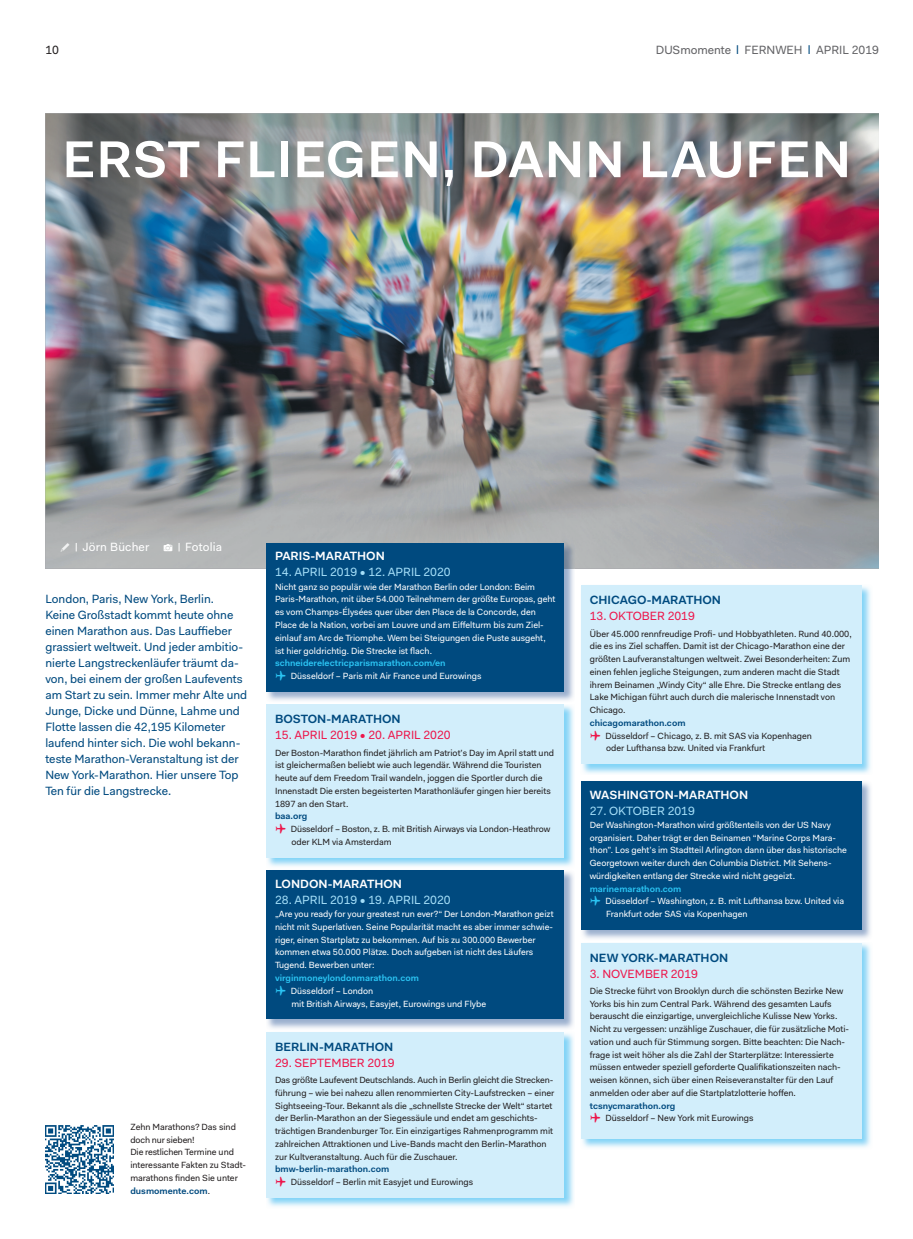
<style>
.page{position:relative;width:913px;height:1239px;background:#fff}
.page>*{position:absolute;margin:0;border:0;box-sizing:border-box;transform-origin:0 0}
.t1{font:600 52px "DUS Fakt Pro";letter-spacing:.015em;color:#fff}
.t2{font:12px/16px "DUS Fakt Pro";color:#004a7f}
.t3{font:12px "DUS Fakt Pro";color:#ed164b}
.t4{font:12px "DUS Fakt Pro";color:#a4def8}
.t5{font:600 12px "DUS Fakt Pro";color:#004a7f}
.t6{font:600 12px "DUS Fakt Pro";color:#fff}
.t7{font:12px "DUS Fakt Pro";color:#636366}
.t8{font:12px "DUS Fakt Pro";letter-spacing:.015em;color:#fff}
.t9{font:12px "DUS Fakt Pro";color:#231f20}
.t10{font:9px/12.8px "DUS Fakt Pro";color:#231f20}
.t11{font:9px/12.8px "DUS Fakt Pro";color:#fff}
.t12{font:600 9px/12.8px "DUS Fakt Pro";color:#2bc4f3}
.t13{font:600 9px "DUS Fakt Pro";color:#004a7f}
.s1{color:#004a7f}
.s2{font-family:"DUS Pict Two"}
.s3{font-weight:600;color:#004a7f}
.s4{font-weight:600;color:#2bc4f3}
.s5{font-family:"DUS Pict One";font-size:12px;color:#2bc4f3}
.s6{font-family:"DUS Pict One";font-size:12px;color:#ed164b}
.s7{font-family:"DUS Pict One";font-weight:400;font-size:12px}
.s8{font-weight:400;color:#fff}
</style>
<div class="page">
<img style="left:45px;top:113px;width:834px;height:455px">
<img style="left:266px;top:542px;width:309px;height:159px">
<div style="left:266px;top:543px;width:298px;height:149px;background:#004a7f"></div>
<img style="left:267px;top:871px;width:307px;height:336px">
<div style="left:266px;top:870px;width:298px;height:149px;background:#004a7f"></div>
<img style="left:581px;top:782px;width:290px;height:366px">
<div style="left:581px;top:781px;width:281px;height:149px;background:#004a7f"></div>
<img style="left:582px;top:586px;width:289px;height:188px">
<div style="left:581px;top:585px;width:281px;height:179px;background:#d2eefb"></div>
<img style="left:266px;top:705px;width:308px;height:162px">
<div style="left:266px;top:704px;width:298px;height:153px;background:#d2eefb"></div>
<div style="left:266px;top:1032px;width:298px;height:166px;background:#d2eefb"></div>
<div style="left:581px;top:943px;width:281px;height:195px;background:#d2eefb"></div>
<img style="left:45px;top:1125px;width:68px;height:68px">
<h2 class="t9" style="left:45px;top:42px;width:15px">10</h2>
<h2 class="t7" style="left:656px;top:42px;width:225px">DUSmomente <span class="s1">l</span> FERNWEH <span class="s1">l</span> APRIL 2019</h2>
<h1 class="t1" style="left:62px;top:125px;width:790px">ERST FLIEGEN, DANN LAUFEN</h1>
<h2 class="t8" style="left:65px;top:539px;width:86px"><span class="s2">t</span> Jörn Bücher</h2>
<h2 class="t8" style="left:168px;top:539px;width:56px"><span class="s2">v</span> Fotolia</h2>
<p class="t2" style="left:45px;top:591px;width:203px">London, Paris, New York, Berlin.<br>Keine Großstadt kommt heute ohne einen Marathon aus. Das Lauffieber grassiert weltweit. Und jeder ambitio&shy;nierte Langstreckenläufer träumt da&shy;von, bei einem der großen Laufevents am Start zu sein. Immer mehr Alte und Junge, Dicke und Dünne, Lahme und Flotte lassen die 42,195 Kilometer laufend hinter sich. Die wohl bekann&shy;teste Marathon-Veranstaltung ist der New York-Marathon. Hier unsere Top Ten für die Langstrecke.</p>
<p class="t10" style="left:130px;top:1120px;width:117px">Zehn Marathons? Das sind doch nur sieben!<br>Die restlichen Termine und interessante Fakten zu Stadt&shy;marathons finden Sie unter <span class="s3">dusmomente.com</span>.</p>
<h2 class="t6" style="left:275px;top:548px;width:111px">PARIS-MARATHON</h2>
<h2 class="t4" style="left:275px;top:564px;width:177px">14. APRIL 2019 • 12. APRIL 2020</h2>
<p class="t11" style="left:275px;top:580px;width:282px">Nicht ganz so populär wie der Marathon Berlin oder London: Beim Paris-Marathon, mit über 54.000 Teilnehmern der größte Europas, geht es vom Champs-Élysées quer über den Place de la Concorde, den Place de la Nation, vorbei am Louvre und am Eiffelturm bis zum Ziel&shy;einlauf am Arc de Triomphe. Wem bei Steigungen die Puste ausgeht, ist hier goldrichtig. Die Strecke ist flach.</p>
<p class="t11" style="left:281px;top:657px;width:202px;text-indent:-6px"><span class="s4">schneiderelectricparismarathon.com/en<br></span><span class="s5">C</span> Düsseldorf – Paris mit Air France und Eurowings</p>
<h2 class="t5" style="left:275px;top:711px;width:127px">BOSTON-MARATHON</h2>
<h2 class="t3" style="left:275px;top:727px;width:177px">15. APRIL 2019 • 20. APRIL 2020</h2>
<p class="t10" style="left:275px;top:746px;width:280px">Der Boston-Marathon findet jährlich am Patriot’s Day im April statt und ist gleichermaßen beliebt wie auch legendär. Während die Touristen heute auf dem Freedom Trail wandeln, joggen die Sportler durch die Innenstadt Die ersten begeisterten Marathonläufer gingen hier bereits 1897 an den Start.</p>
<p class="t13" style="left:275px;top:810px;width:34px">baa.org</p>
<p class="t10" style="left:281px;top:822px;width:271px"><span class="s6">C</span> Düsseldorf – Boston, z. B. mit British Airways via London-Heathrow</p>
<p class="t10" style="left:291px;top:835px;width:102px">oder KLM via Amsterdam</p>
<h2 class="t6" style="left:275px;top:876px;width:129px">LONDON-MARATHON</h2>
<h2 class="t4" style="left:275px;top:892px;width:177px">28. APRIL 2019 • 19. APRIL 2020</h2>
<p class="t11" style="left:275px;top:907px;width:280px">„Are you ready for your greatest run ever?“ Der London-Marathon geizt nicht mit Superlativen. Seine Popularität macht es aber immer schwie&shy;riger, einen Startplatz zu bekommen. Auf bis zu 300.000 Bewerber kommen etwa 50.000 Plätze. Doch aufgeben ist nicht des Läufers Tugend. Bewerben unter:</p>
<p class="t12" style="left:281px;top:971px;width:140px;text-indent:-6px">virginmoneylondonmarathon.com<br><span class="s7">C</span> <span class="s8">Düsseldorf – London</span></p>
<p class="t11" style="left:291px;top:997px;width:196px">mit British Airways, Easyjet, Eurowings und Flybe</p>
<h2 class="t5" style="left:275px;top:1039px;width:120px">BERLIN-MARATHON</h2>
<h2 class="t3" style="left:275px;top:1055px;width:121px">29. SEPTEMBER 2019</h2>
<p class="t10" style="left:275px;top:1073px;width:281px">Das größte Laufevent Deutschlands. Auch in Berlin gleicht die Strecken&shy;führung – wie bei nahezu allen renommierten City-Laufstrecken – einer Sightseeing-Tour. Bekannt als die „schnellste Strecke der Welt“ startet der Berlin-Marathon an der Siegessäule und endet am geschichts&shy;trächtigen Brandenburger Tor. Ein einzigartiges Rahmenprogramm mit zahlreichen Attraktionen und Live-Bands macht den Berlin-Marathon zur Kultveranstaltung. Auch für die Zuschauer.</p>
<p class="t10" style="left:281px;top:1163px;width:194px;text-indent:-6px"><span class="s3">bmw-berlin-marathon.com<br></span><span class="s6">C</span> Düsseldorf – Berlin mit Easyjet und Eurowings</p>
<h2 class="t5" style="left:590px;top:592px;width:133px">CHICAGO-MARATHON</h2>
<h2 class="t3" style="left:590px;top:608px;width:107px">13. OKTOBER 2019</h2>
<p class="t10" style="left:590px;top:627px;width:263px">Über 45.000 rennfreudige Profi- und Hobbyathleten. Rund 40.000, die es ins Ziel schaffen. Damit ist der Chicago-Marathon eine der größten Laufveranstaltungen weltweit. Zwei Besonderheiten: Zum einen fehlen jegliche Steigungen, zum anderen macht die Stadt ihrem Beinamen „Windy City“ alle Ehre. Die Strecke entlang des Lake Michigan führt auch durch die malerische Innenstadt von Chicago.</p>
<p class="t13" style="left:590px;top:717px;width:97px">chicagomarathon.com</p>
<p class="t10" style="left:595px;top:729px;width:218px"><span class="s6">C</span> Düsseldorf – Chicago, z. B. mit SAS via Kopenhagen</p>
<p class="t10" style="left:606px;top:742px;width:161px">oder Lufthansa bzw. United via Frankfurt</p>
<h2 class="t6" style="left:590px;top:786px;width:160px">WASHINGTON-MARATHON</h2>
<h2 class="t4" style="left:590px;top:803px;width:107px">27. OKTOBER 2019</h2>
<p class="t11" style="left:590px;top:818px;width:259px">Der Washington-Marathon wird größtenteils von der US Navy organisiert. Daher trägt er den Beinamen “Marine Corps Mara&shy;thon”. Los geht’s im Stadtteil Arlington dann über das historische Georgetown weiter durch den Columbia District. Mit Sehens&shy;würdigkeiten entlang der Strecke wird nicht gegeizt.</p>
<p class="t12" style="left:590px;top:882px;width:93px">marinemarathon.com</p>
<p class="t11" style="left:595px;top:895px;width:250px"><span class="s5">C</span> Düsseldorf – Washington, z. B. mit Lufthansa bzw. United via</p>
<p class="t11" style="left:606px;top:907px;width:143px">Frankfurt oder SAS via Kopenhagen</p>
<h2 class="t5" style="left:590px;top:949px;width:140px">NEW YORK-MARATHON</h2>
<h2 class="t3" style="left:590px;top:965px;width:110px">3. NOVEMBER 2019</h2>
<p class="t10" style="left:590px;top:984px;width:261px">Die Strecke führt von Brooklyn durch die schönsten Bezirke New Yorks bis hin zum Central Park. Während des gesamten Laufs berauscht die einzigartige, unvergleichliche Kulisse New Yorks.<br>Nicht zu vergessen: unzählige Zuschauer, die für zusätzliche Moti&shy;vation und auch für Stimmung sorgen. Bitte beachten: Die Nach&shy;frage ist weit höher als die Zahl der Starterplätze: Interessierte müssen entweder speziell geforderte Qualifikationszeiten nach&shy;weisen können, sich über einen Reiseveranstalter für den Lauf anmelden oder aber auf die Startplatzlotterie hoffen.</p>
<p class="t10" style="left:595px;top:1099px;width:160px;text-indent:-6px"><span class="s3">tcsnycmarathon.org<br></span><span class="s6">C</span> Düsseldorf – New York mit Eurowings</p>
</div>
